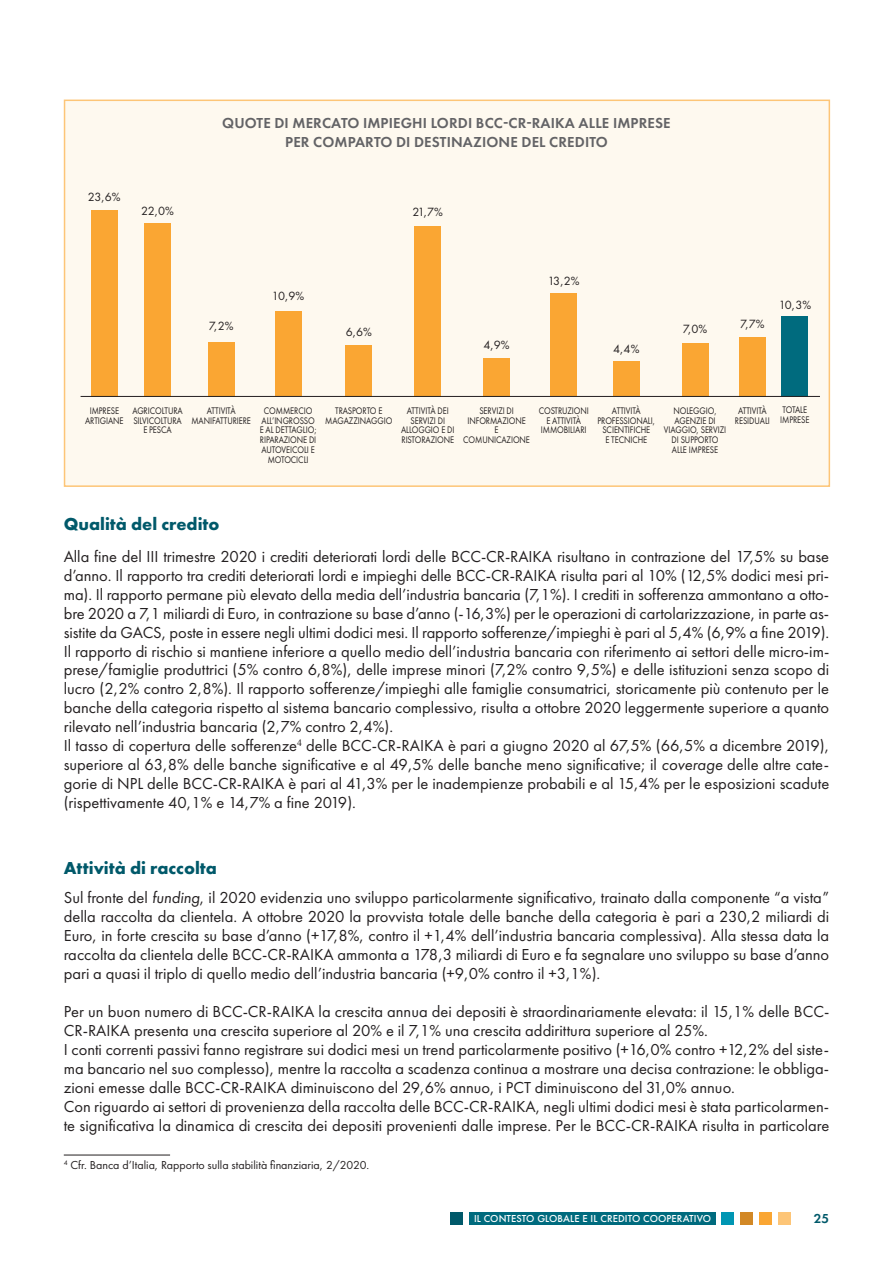
<style>
.page{position:relative;width:893px;height:1263px;background:#fff}
.page>*{position:absolute;margin:0;border:0;box-sizing:border-box;transform-origin:0 0}
.t1{font:700 18px "Futura PT";color:#00596a}
.t2{font:16.5px/19px "Futura PT";color:#231f20}
.t3{font:600 15px/18px "Futura PT";letter-spacing:.01em;color:#636366;text-align:center}
.t4{font:600 13.5px "Futura PT";color:#00596a}
.t5{font:12.45px "Futura PT";letter-spacing:-.065em;color:#231f20}
.t6{font:12px "Futura PT";color:#231f20}
.t7{font:500 10.5px "Futura PT";letter-spacing:.01em;color:#fff}
.t8{font:9.9px/9.9px "Futura PT";letter-spacing:-.01em;color:#231f20;text-align:center;scale:.85 1}
.s1{font-style:italic}
</style>
<div class="page">
<div style="left:469px;top:1212px;width:246px;height:13px;background:#006b7e"></div>
<div style="left:778px;top:1212px;width:13px;height:13px;background:#fdc577"></div>
<div style="left:759px;top:1212px;width:13px;height:13px;background:#faa633"></div>
<div style="left:740px;top:1212px;width:13px;height:13px;background:#d28826"></div>
<div style="left:721px;top:1212px;width:13px;height:13px;background:#0096b3"></div>
<div style="left:450px;top:1212px;width:13px;height:13px;background:#00596a"></div>
<div style="left:64px;top:100px;width:766px;height:387px;background:#fef9ef;border:2px solid #fdc577"></div>
<hr style="left:64px;top:1155px;width:106px;height:1px;background:#231f20">
<div style="left:91px;top:210px;width:27px;height:186px;background:#faa633"></div>
<div style="left:144px;top:223px;width:27px;height:173px;background:#faa633"></div>
<div style="left:208px;top:342px;width:26px;height:54px;background:#faa633"></div>
<div style="left:275px;top:312px;width:26px;height:84px;background:#faa633"></div>
<div style="left:346px;top:345px;width:26px;height:51px;background:#faa633"></div>
<div style="left:415px;top:226px;width:26px;height:170px;background:#faa633"></div>
<div style="left:483px;top:358px;width:27px;height:38px;background:#faa633"></div>
<div style="left:551px;top:293px;width:26px;height:103px;background:#faa633"></div>
<div style="left:613px;top:362px;width:26px;height:34px;background:#faa633"></div>
<div style="left:682px;top:343px;width:26px;height:53px;background:#faa633"></div>
<div style="left:739px;top:337px;width:27px;height:59px;background:#faa633"></div>
<div style="left:782px;top:316px;width:26px;height:80px;background:#006b7e"></div>
<hr style="left:81px;top:396px;width:738px;height:1px;background:#231f20">
<p class="t5" style="left:88px;top:189px;width:34px">23,6%</p>
<p class="t5" style="left:141px;top:204px;width:34px">22,0%</p>
<p class="t3" style="left:222px;top:114px;width:450px">QUOTE DI MERCATO IMPIEGHI LORDI BCC-CR-RAIKA ALLE IMPRESE<br>PER COMPARTO DI DESTINAZIONE DEL CREDITO</p>
<p class="t5" style="left:413px;top:205px;width:32px">21,7%</p>
<p class="t5" style="left:209px;top:318px;width:26px">7,2%</p>
<p class="t5" style="left:272px;top:288px;width:34px">10,9%</p>
<p class="t5" style="left:346px;top:324px;width:28px">6,6%</p>
<p class="t5" style="left:483px;top:338px;width:28px">4,9%</p>
<p class="t5" style="left:548px;top:273px;width:33px">13,2%</p>
<p class="t5" style="left:613px;top:341px;width:28px">4,4%</p>
<p class="t5" style="left:683px;top:321px;width:26px">7,0%</p>
<p class="t5" style="left:740px;top:316px;width:26px">7,7%</p>
<p class="t5" style="left:779px;top:297px;width:34px">10,3%</p>
<p class="t8" style="left:85px;top:405px;width:47px">IMPRESE<br>ARTIGIANE</p>
<p class="t8" style="left:132px;top:405px;width:61px">AGRICOLTURA<br>SILVICOLTURA<br>E PESCA</p>
<p class="t8" style="left:191px;top:405px;width:72px">ATTIVITÀ<br>MANIFATTURIERE</p>
<p class="t8" style="left:260px;top:405px;width:68px">COMMERCIO<br>ALL’INGROSSO<br>E AL DETTAGLIO;<br>RIPARAZIONE DI<br>AUTOVEICOLI E<br>MOTOCICLI</p>
<p class="t8" style="left:325px;top:405px;width:80px">TRASPORTO E<br>MAGAZZINAGGIO</p>
<p class="t8" style="left:401px;top:405px;width:64px">ATTIVITÀ DEI<br>SERVIZI DI<br>ALLOGGIO E DI<br>RISTORAZIONE</p>
<p class="t8" style="left:463px;top:405px;width:80px">SERVIZI DI<br>INFORMAZIONE<br>E<br>COMUNICAZIONE</p>
<p class="t8" style="left:539px;top:405px;width:60px">COSTRUZIONI<br>E ATTIVITÀ<br>IMMOBILIARI</p>
<p class="t8" style="left:597px;top:405px;width:69px">ATTIVITÀ<br>PROFESSIONALI,<br>SCIENTIFICHE<br>E TECNICHE</p>
<p class="t8" style="left:664px;top:405px;width:75px">NOLEGGIO,<br>AGENZIE DI<br>VIAGGIO, SERVIZI<br>DI SUPPORTO<br>ALLE IMPRESE</p>
<p class="t8" style="left:735px;top:405px;width:43px">ATTIVITÀ<br>RESIDUALI</p>
<p class="t8" style="left:780px;top:405px;width:36px;text-align:left">TOTALE<br>IMPRESE</p>
<p class="t1" style="left:64px;top:512px;width:157px">Qualità del credito</p>
<p class="t2" style="left:64px;top:546px;width:767px">Alla fine del III trimestre 2020 i crediti deteriorati lordi delle BCC-CR-RAIKA risultano in contrazione del 17,5% su base d’anno. Il rapporto tra crediti deteriorati lordi e impieghi delle BCC-CR-RAIKA risulta pari al 10% (12,5% dodici mesi pri&shy;ma). Il rapporto permane più elevato della media dell’industria bancaria (7,1%). I crediti in sofferenza ammontano a otto&shy;bre 2020 a 7,1 miliardi di Euro, in contrazione su base d’anno (-16,3%) per le operazioni di cartolarizzazione, in parte as&shy;sistite da GACS, poste in essere negli ultimi dodici mesi. Il rapporto sofferenze/impieghi è pari al 5,4% (6,9% a fine 2019).<br>Il rapporto di rischio si mantiene inferiore a quello medio dell’industria bancaria con riferimento ai settori delle micro-im&shy;prese/famiglie produttrici (5% contro 6,8%), delle imprese minori (7,2% contro 9,5%) e delle istituzioni senza scopo di lucro (2,2% contro 2,8%). Il rapporto sofferenze/impieghi alle famiglie consumatrici, storicamente più contenuto per le banche della categoria rispetto al sistema bancario complessivo, risulta a ottobre 2020 leggermente superiore a quanto rilevato nell’industria bancaria (2,7% contro 2,4%).<br>Il tasso di copertura delle sofferenze<sup>4</sup> delle BCC-CR-RAIKA è pari a giugno 2020 al 67,5% (66,5% a dicembre 2019), superiore al 63,8% delle banche significative e al 49,5% delle banche meno significative; il <span class="s1">coverage</span> delle altre cate&shy;gorie di NPL delle BCC-CR-RAIKA è pari al 41,3% per le inadempienze probabili e al 15,4% per le esposizioni scadute (rispettivamente 40,1% e 14,7% a fine 2019).</p>
<p class="t1" style="left:64px;top:856px;width:155px">Attività di raccolta</p>
<p class="t2" style="left:64px;top:888px;width:767px;text-align:justify">Sul fronte del <span class="s1">funding</span>, il 2020 evidenzia uno sviluppo particolarmente significativo, trainato dalla componente “a vista” della raccolta da clientela. A ottobre 2020 la provvista totale delle banche della categoria è pari a 230,2 miliardi di Euro, in forte crescita su base d’anno (+17,8%, contro il +1,4% dell’industria bancaria complessiva). Alla stessa data la raccolta da clientela delle BCC-CR-RAIKA ammonta a 178,3 miliardi di Euro e fa segnalare uno sviluppo su base d’anno pari a quasi il triplo di quello medio dell’industria bancaria (+9,0% contro il +3,1%).</p>
<p class="t2" style="left:64px;top:1002px;width:767px">Per un buon numero di BCC-CR-RAIKA la crescita annua dei depositi è straordinariamente elevata: il 15,1% delle BCC-CR-RAIKA presenta una crescita superiore al 20% e il 7,1% una crescita addirittura superiore al 25%.<br>I conti correnti passivi fanno registrare sui dodici mesi un trend particolarmente positivo (+16,0% contro +12,2% del siste&shy;ma bancario nel suo complesso), mentre la raccolta a scadenza continua a mostrare una decisa contrazione: le obbliga&shy;zioni emesse dalle BCC-CR-RAIKA diminuiscono del 29,6% annuo, i PCT diminuiscono del 31,0% annuo.<br>Con riguardo ai settori di provenienza della raccolta delle BCC-CR-RAIKA, negli ultimi dodici mesi è stata particolarmen&shy;te significativa la dinamica di crescita dei depositi provenienti dalle imprese. Per le BCC-CR-RAIKA risulta in particolare</p>
<p class="t6" style="left:64px;top:1158px;width:307px"><sup>4</sup> Cfr. Banca d’Italia, Rapporto sulla stabilità finanziaria, 2/2020.</p>
<p class="t7" style="left:474px;top:1212px;width:238px">IL CONTESTO GLOBALE E IL CREDITO COOPERATIVO</p>
<p class="t4" style="left:814px;top:1210px;width:17px">25</p>
</div>
